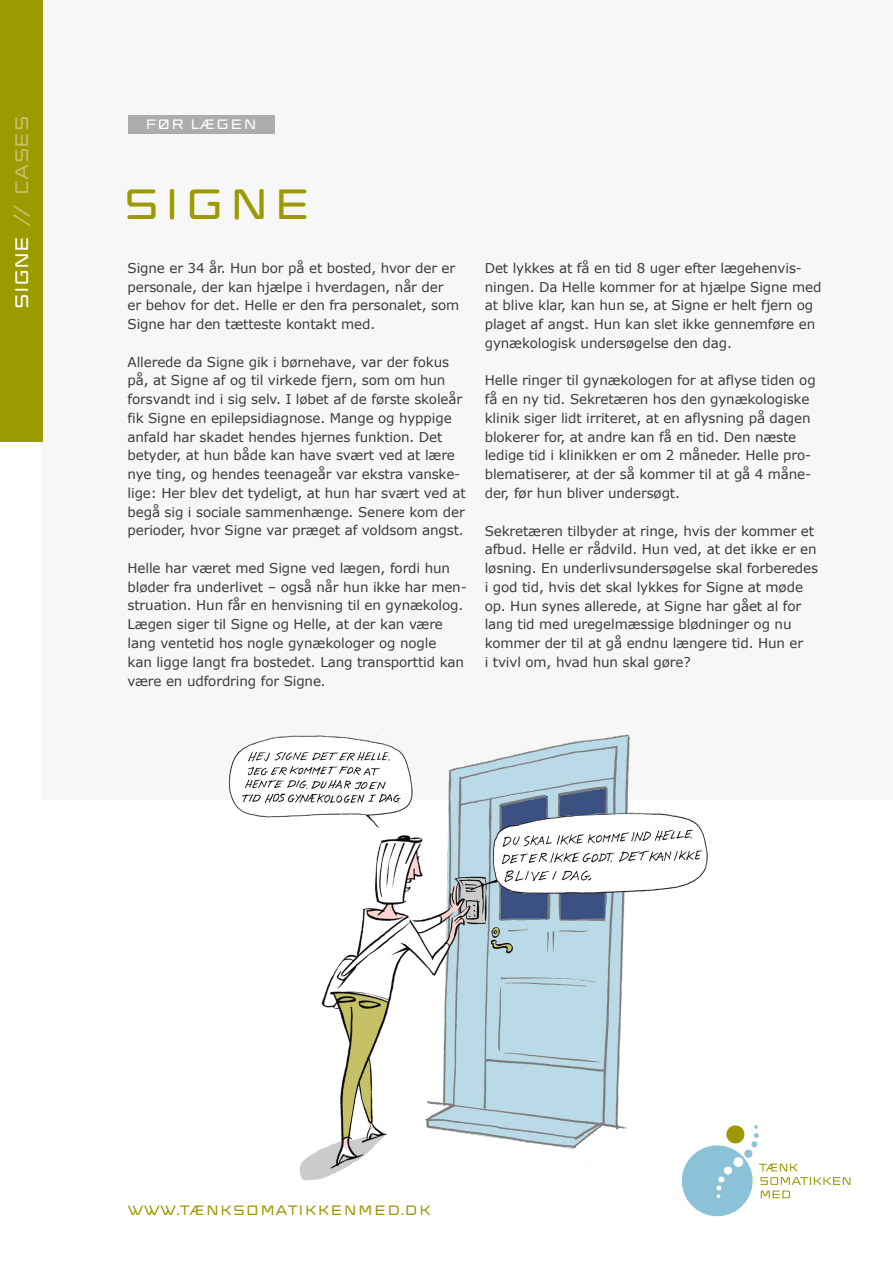
<style>
.page{position:relative;width:893px;height:1263px;background:#fff}
.page>*{position:absolute;margin:0;border:0;box-sizing:border-box;transform-origin:0 0}
.t1{font:42px "REGIONSJAELLANDLUKKET";color:#9c9a00}
.t2{font:18px "REGIONSJAELLANDLUKKET";letter-spacing:-.1em;color:#c4c266}
.t3{font:13.5px/18.8px "Verdana";letter-spacing:-.01em;color:#3c3c3c}
.t4{font:13.5px "REGIONSJAELLANDLUKKET";color:#9c9a00}
.t5{font:13.5px "REGIONSJAELLANDLUKKET";letter-spacing:-.01em;color:#fff}
.s1{color:#fff}
</style>
<div class="page">
<div style="left:43px;top:0;width:850px;height:799px;background:#f7f7f7"></div>
<img style="left:228px;top:722px;width:480px;height:459px">
<div style="left:0;top:0;width:43px;height:441px;background:#9c9a00"></div>
<svg style="left:681px;top:1124px;width:169px;height:93px"></svg>
<div style="left:128px;top:115px;width:147px;height:18px;background:#abadaf"></div>
<h2 class="t2" style="left:11px;top:310px;width:196px;rotate:-90deg"><span class="s1">SIGNE</span> // CASES</h2>
<p class="t5" style="left:145px;top:116px;width:114px">FØR LÆGEN</p>
<h1 class="t1" style="left:121px;top:178px;width:193px">SIGNE</h1>
<p class="t3" style="left:128px;top:259px;width:333px">Signe er 34 år. Hun bor på et bosted, hvor der er personale, der kan hjælpe i hverdagen, når der er behov for det. Helle er den fra personalet, som Signe har den tætteste kontakt med.</p>
<p class="t3" style="left:128px;top:353px;width:340px">Allerede da Signe gik i børnehave, var der fokus på, at Signe af og til virkede fjern, som om hun forsvandt ind i sig selv. I løbet af de første skoleår fik Signe en epilepsidiagnose. Mange og hyppige anfald har skadet hendes hjernes funktion. Det betyder, at hun både kan have svært ved at lære nye ting, og hendes teenageår var ekstra vanske&shy;lige: Her blev det tydeligt, at hun har svært ved at begå sig i sociale sammenhænge. Senere kom der perioder, hvor Signe var præget af voldsom angst.</p>
<p class="t3" style="left:128px;top:559px;width:341px">Helle har været med Signe ved lægen, fordi hun bløder fra underlivet – også når hun ikke har men&shy;struation. Hun får en henvisning til en gynækolog.<br>Lægen siger til Signe og Helle, at der kan være lang ventetid hos nogle gynækologer og nogle<br>kan ligge langt fra bostedet. Lang transporttid kan være en udfordring for Signe.</p>
<p class="t3" style="left:485px;top:259px;width:338px">Det lykkes at få en tid 8 uger efter lægehenvis&shy;ningen. Da Helle kommer for at hjælpe Signe med at blive klar, kan hun se, at Signe er helt fjern og plaget af angst. Hun kan slet ikke gennemføre en gynækologisk undersøgelse den dag.</p>
<p class="t3" style="left:485px;top:371px;width:332px">Helle ringer til gynækologen for at aflyse tiden og få en ny tid. Sekretæren hos den gynækologiske klinik siger lidt irriteret, at en aflysning på dagen blokerer for, at andre kan få en tid. Den næste ledige tid i klinikken er om 2 måneder. Helle pro&shy;blematiserer, at der så kommer til at gå 4 måne&shy;der, før hun bliver undersøgt.</p>
<p class="t3" style="left:485px;top:521px;width:335px">Sekretæren tilbyder at ringe, hvis der kommer et afbud. Helle er rådvild. Hun ved, at det ikke er en løsning. En underlivsundersøgelse skal forberedes i god tid, hvis det skal lykkes for Signe at møde op. Hun synes allerede, at Signe har gået al for lang tid med uregelmæssige blødninger og nu kommer der til at gå endnu længere tid. Hun er<br>i tvivl om, hvad hun skal gøre?</p>
<p class="t4" style="left:128px;top:1202px;width:305px">WWW.TÆNKSOMATIKKENMED.DK</p>
</div>
